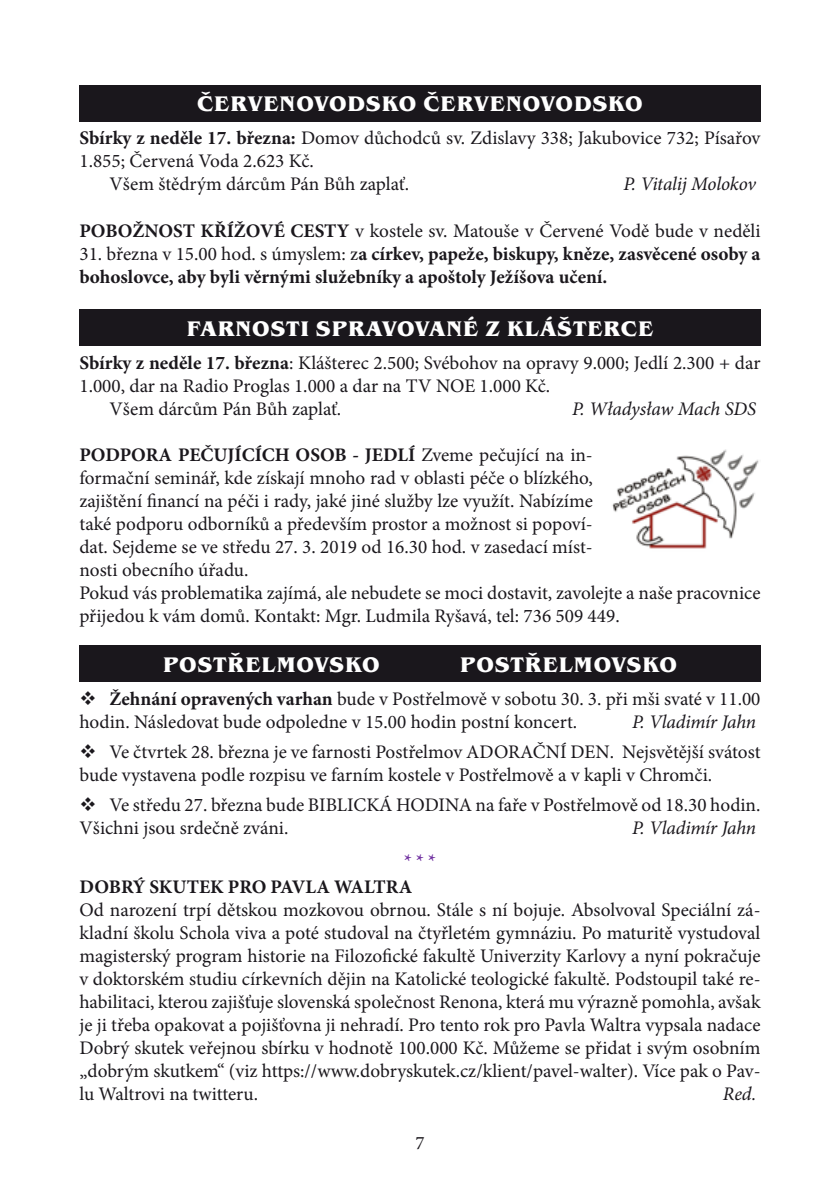
<style>
.page{position:relative;width:840px;height:1191px;background:#fff}
.page>*{position:absolute;margin:0;border:0;box-sizing:border-box;transform-origin:0 0}
.t1{font:700 21.8px "Benguiat Itc TOT";letter-spacing:.045em;color:#fff}
.t2{font:19.2px/23px "Minion Pro";color:#1a171c}
.t3{font:700 19.2px/23px "Minion Pro";color:#1a171c}
.t4{font:italic 19.2px "Minion Pro";letter-spacing:-.01em;color:#1a171c}
.t5{font:700 19.2px "Minion Pro";color:#7030a0}
.t6{font:19px "Minion Pro";color:#1a171c}
.s1{font-weight:700}
.s2{font-weight:400}
</style>
<div class="page">
<div style="left:79px;top:85px;width:681px;height:36px;background:#1a171c"></div>
<div style="left:79px;top:309px;width:681px;height:37px;background:#1a171c"></div>
<div style="left:79px;top:645px;width:681px;height:36px;background:#1a171c"></div>
<img style="left:612px;top:449px;width:147px;height:100px">
<p class="t1" style="left:197px;top:91px;width:447px">ČERVENOVODSKO ČERVENOVODSKO</p>
<p class="t2" style="left:79px;top:127px;width:682px"><span class="s1">Sbírky z neděle 17. března:</span> Domov důchodců sv. Zdislavy 338; Jakubovice 732; Písařov</p>
<p class="t2" style="left:79px;top:150px;width:236px">1.855; Červená Voda 2.623 Kč.</p>
<p class="t2" style="left:109px;top:173px;width:301px">Všem štědrým dárcům Pán Bůh zaplať.</p>
<p class="t4" style="left:623px;top:171px;width:134px">P. Vitalij Molokov</p>
<p class="t2" style="left:79px;top:219px;width:682px"><span class="s1">POBOŽNOST KŘÍŽOVÉ CESTY</span> v kostele sv. Matouše v Červené Vodě bude v neděli</p>
<p class="t3" style="left:79px;top:242px;width:682px"><span class="s2">31. března v 15.00 hod. s úmyslem: z</span>a církev, papeže, biskupy, kněze, zasvěcené osoby a bohoslovce, aby byli věrnými služebníky a apoštoly Ježíšova učení.</p>
<p class="t1" style="left:187px;top:316px;width:467px">FARNOSTI SPRAVOVANÉ Z KLÁŠTERCE</p>
<p class="t2" style="left:79px;top:351px;width:682px"><span class="s1">Sbírky z neděle 17. března</span>: Klášterec 2.500; Svébohov na opravy 9.000; Jedlí 2.300 + dar</p>
<p class="t2" style="left:79px;top:374px;width:472px">1.000, dar na Radio Proglas 1.000 a dar na TV NOE 1.000 Kč.</p>
<p class="t2" style="left:109px;top:397px;width:233px">Všem dárcům Pán Bůh zaplať.</p>
<p class="t4" style="left:571px;top:396px;width:185px">P. Władysław Mach SDS</p>
<p class="t2" style="left:79px;top:443px;width:682px"><span class="s1">PODPORA PEČUJÍCÍCH OSOB - JEDLÍ</span> Zveme pečující na in-<br>formační seminář, kde získají mnoho rad v oblasti péče o blízkého,<br>zajištění financí na péči i rady, jaké jiné služby lze využít. Nabízíme<br>také podporu odborníků a především prostor a možnost si popoví-<br>dat. Sejdeme se ve středu 27. 3. 2019 od 16.30 hod. v zasedací míst-<br>nosti obecního úřadu.<br>Pokud vás problematika zajímá, ale nebudete se moci dostavit, zavolejte a naše pracovnice přijedou k vám domů. Kontakt: Mgr. Ludmila Ryšavá, tel: 736 509 449.</p>
<p class="t1" style="left:163px;top:652px;width:218px">POSTŘELMOVSKO</p>
<p class="t1" style="left:460px;top:652px;width:218px">POSTŘELMOVSKO</p>
<p class="t2" style="left:79px;top:687px;width:682px">❖ <span class="s1">Žehnání opravených varhan</span> bude v Postřelmově v sobotu 30. 3. při mši svaté v 11.00 hodin. Následovat bude odpoledne v 15.00 hodin postní koncert.</p>
<p class="t4" style="left:631px;top:708px;width:125px">P. Vladimír Jahn</p>
<p class="t2" style="left:79px;top:740px;width:682px">❖ Ve čtvrtek 28. března je ve farnosti Postřelmov ADORAČNÍ DEN. Nejsvětější svátost bude vystavena podle rozpisu ve farním kostele v Postřelmově a v kapli v Chromči.</p>
<p class="t2" style="left:79px;top:794px;width:682px">❖ Ve středu 27. března bude BIBLICKÁ HODINA na faře v Postřelmově od 18.30 hodin.<br>Všichni jsou srdečně zváni.</p>
<p class="t4" style="left:631px;top:815px;width:125px">P. Vladimír Jahn</p>
<p class="t5" style="left:404px;top:847px;width:33px">* * *</p>
<p class="t3" style="left:79px;top:874px;width:334px">DOBRÝ SKUTEK PRO PAVLA WALTRA</p>
<p class="t2" style="left:79px;top:898px;width:682px;text-align:justify">Od narození trpí dětskou mozkovou obrnou. Stále s ní bojuje. Absolvoval Speciální zá&shy;kladní školu Schola viva a poté studoval na čtyřletém gymnáziu. Po maturitě vystudoval magisterský program historie na Filozofické fakultě Univerzity Karlovy a nyní pokračuje v doktorském studiu církevních dějin na Katolické teologické fakultě. Podstoupil také re&shy;habilitaci, kterou zajišťuje slovenská společnost Renona, která mu výrazně pomohla, avšak je ji třeba opakovat a pojišťovna ji nehradí. Pro tento rok pro Pavla Waltra vypsala nadace Dobrý skutek veřejnou sbírku v hodnotě 100.000 Kč. Můžeme se přidat i svým osobním „dobrým skutkem“ (viz https://www.dobryskutek.cz/klient/pavel-walter). Více pak o Pav&shy;lu Waltrovi na twitteru.</p>
<p class="t4" style="left:722px;top:1080px;width:35px">Red.</p>
<p class="t6" style="left:415px;top:1130px;width:11px">7</p>
</div>
